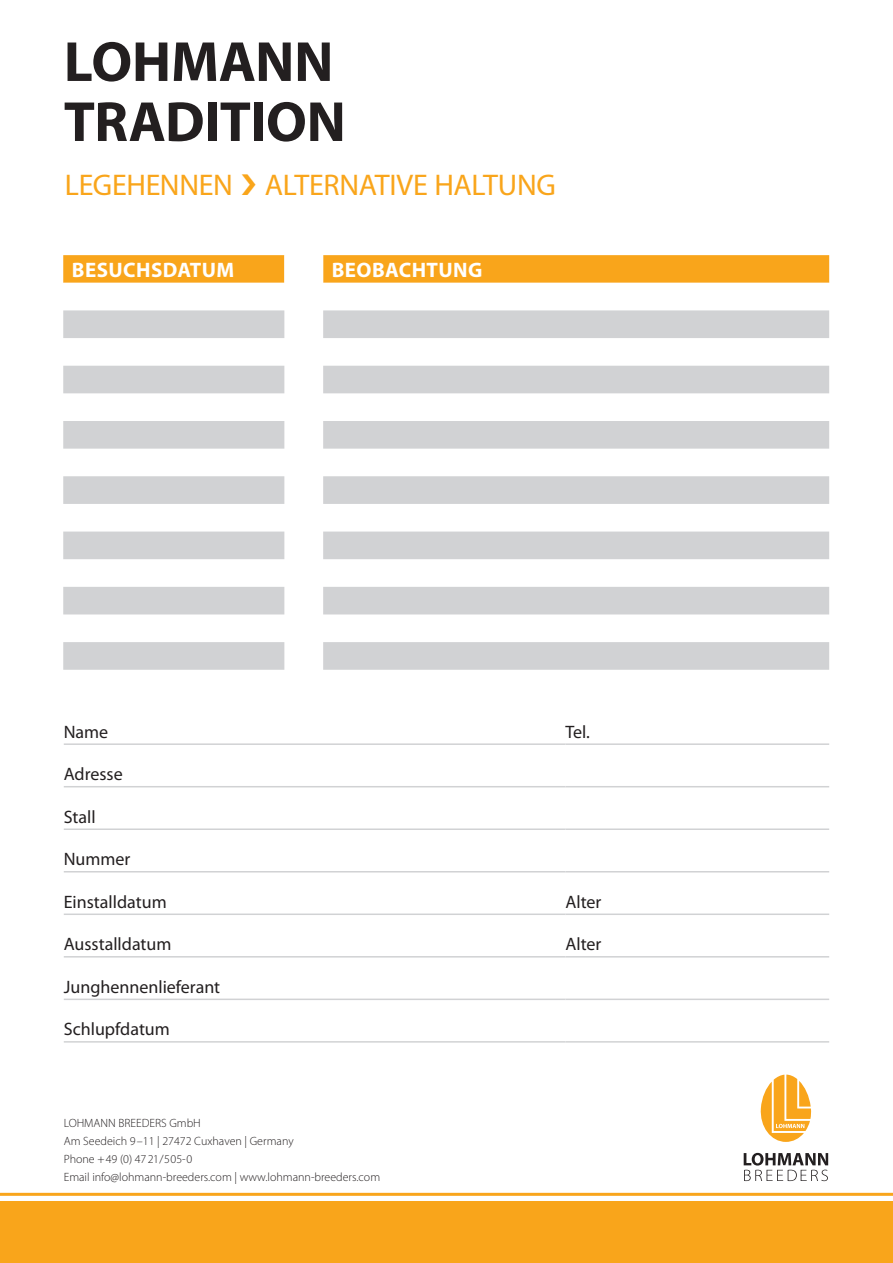
<style>
.page{position:relative;width:893px;height:1263px;background:#fff}
.page>*{position:absolute;margin:0;border:0;box-sizing:border-box;transform-origin:0 0}
.t1{font:700 57px/60px "Myriad Pro";letter-spacing:-.005em;color:#231f20}
.t2{font:30px "Myriad Pro";letter-spacing:-.015em;color:#f9a51b}
.t3{font:700 21px "Myriad Pro";letter-spacing:.02em;color:#fff}
.t4{font:18px "Myriad Pro";color:#231f20}
.t5{font:300 12px/18px "Myriad Pro";color:#231f20}
</style>
<div class="page">
<svg style="left:63px;top:255px;width:766px;height:28px;background:#f9ab2a"></svg>
<svg style="left:63px;top:310px;width:766px;height:360px"></svg>
<hr style="left:64px;top:743px;width:502px;height:2px;background:#d1d2d4">
<hr style="left:566px;top:743px;width:263px;height:2px;background:#d1d2d4">
<hr style="left:64px;top:786px;width:502px;height:1px;background:#d1d2d4">
<hr style="left:566px;top:786px;width:263px;height:1px;background:#d1d2d4">
<hr style="left:64px;top:828px;width:502px;height:2px;background:#d1d2d4">
<hr style="left:566px;top:828px;width:263px;height:2px;background:#d1d2d4">
<hr style="left:64px;top:871px;width:502px;height:1px;background:#d1d2d4">
<hr style="left:566px;top:871px;width:263px;height:1px;background:#d1d2d4">
<hr style="left:64px;top:913px;width:502px;height:2px;background:#d1d2d4">
<hr style="left:566px;top:913px;width:263px;height:2px;background:#d1d2d4">
<hr style="left:64px;top:956px;width:502px;height:1px;background:#d1d2d4">
<hr style="left:566px;top:956px;width:263px;height:1px;background:#d1d2d4">
<hr style="left:64px;top:998px;width:502px;height:2px;background:#d1d2d4">
<hr style="left:566px;top:998px;width:263px;height:2px;background:#d1d2d4">
<hr style="left:64px;top:1041px;width:502px;height:1px;background:#d1d2d4">
<hr style="left:566px;top:1041px;width:263px;height:1px;background:#d1d2d4">
<hr style="left:0;top:1193px;width:893px;height:3px;background:#f9a51b">
<div style="left:0;top:1201px;width:893px;height:62px;background:#f9a51b"></div>
<svg style="left:760px;top:1074px;width:51px;height:68px"></svg>
<svg style="left:744px;top:1153px;width:84px;height:28px"></svg>
<h1 class="t1" style="left:64px;top:30px;width:284px">LOHMANN<br>TRADITION</h1>
<h2 class="t2" style="left:265px;top:166px;width:293px">ALTERNATIVE HALTUNG</h2>
<h2 class="t2" style="left:65px;top:166px;width:169px">LEGEHENNEN</h2>
<h3 class="t3" style="left:72px;top:256px;width:164px">BESUCHSDATUM</h3>
<h3 class="t3" style="left:332px;top:256px;width:152px">BEOBACHTUNG</h3>
<h3 class="t4" style="left:64px;top:721px;width:46px">Name</h3>
<h3 class="t4" style="left:64px;top:763px;width:60px">Adresse</h3>
<h3 class="t4" style="left:64px;top:806px;width:33px">Stall</h3>
<h3 class="t4" style="left:64px;top:848px;width:68px">Nummer</h3>
<h3 class="t4" style="left:64px;top:891px;width:104px">Einstalldatum</h3>
<h3 class="t4" style="left:64px;top:933px;width:109px">Ausstalldatum</h3>
<h3 class="t4" style="left:64px;top:976px;width:158px">Junghennenlieferant</h3>
<h3 class="t4" style="left:64px;top:1018px;width:108px">Schlupfdatum</h3>
<p class="t5" style="left:64px;top:1114px;width:318px">LOHMANN BREEDERS GmbH<br>Am Seedeich –9 11 | 27472 Cuxhaven | Germany<br>Phone +49 (0) 4721/505-0<br>Email info@lohmann-breeders.com | www.lohmann-breeders.com</p>
<h3 class="t4" style="left:566px;top:721px;width:26px">Tel.</h3>
<h3 class="t4" style="left:566px;top:891px;width:37px">Alter</h3>
<h3 class="t4" style="left:566px;top:933px;width:37px">Alter</h3>
</div>
